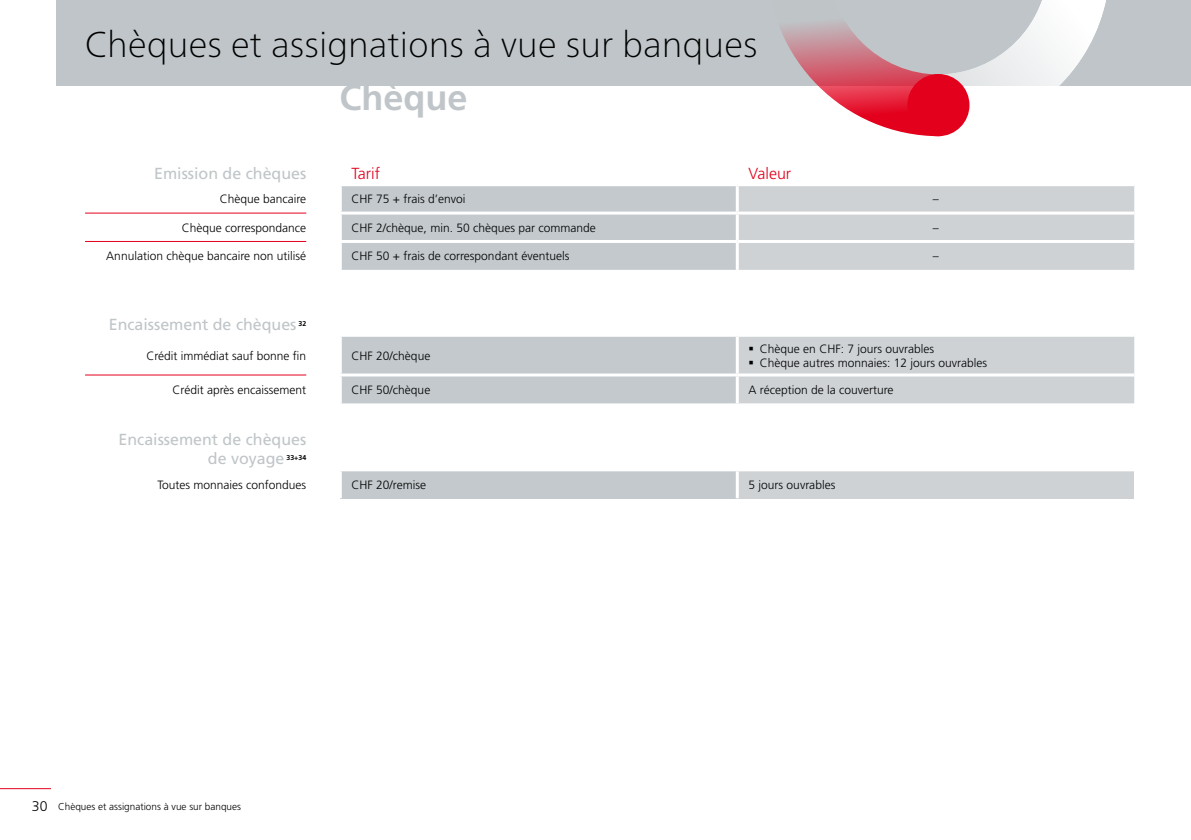
<style>
.page{position:relative;width:1191px;height:840px;background:#fff}
.page>*{position:absolute;margin:0;border:0;box-sizing:border-box;transform-origin:0 0}
.t1{font:100 36px "Frutiger Neue LT Pro";color:#000}
.t2{font:700 36px "Frutiger LT Std";color:#bfc5c8}
.t3{font:16px/19.2px "Frutiger LT Std";color:#bfc5c8}
.t4{font:300 16px "Frutiger LT Std";color:#e3001d}
.t5{font:300 12px/14px "Frutiger LT Std";color:#000}
.t6{font:300 10px "Frutiger LT Std";color:#000}
.t7{font:700 7px "Frutiger LT Std";color:#000}
.s1{font-size:14px}
</style>
<div class="page">
<div style="left:57px;top:0;width:1134px;height:85px;background:#bfc5c8"></div>
<svg style="left:767px;top:0;width:342px;height:136px"></svg>
<div style="left:907px;top:74px;width:62px;height:62px;background:#e3001d;border-radius:50%"></div>
<svg style="left:342px;top:186px;width:792px;height:84px;background:#c9ced1"></svg>
<hr style="left:339px;top:211px;width:398px;height:3px;background:#fff">
<hr style="left:339px;top:240px;width:398px;height:3px;background:#fff">
<hr style="left:736px;top:186px;width:3px;height:25px;background:#fff">
<hr style="left:737px;top:211px;width:397px;height:3px;background:#fff">
<hr style="left:736px;top:214px;width:3px;height:26px;background:#fff">
<hr style="left:737px;top:240px;width:397px;height:3px;background:#fff">
<hr style="left:736px;top:243px;width:3px;height:27px;background:#fff">
<hr style="left:85px;top:213px;width:221px;height:1px;background:#e3001d">
<hr style="left:85px;top:241px;width:221px;height:1px;background:#e3001d">
<hr style="left:85px;top:374px;width:221px;height:1px;background:#e3001d">
<div style="left:340px;top:469px;width:397px;height:29px;background:#c3c9cc"></div>
<div style="left:737px;top:469px;width:397px;height:29px;background:#ced2d5"></div>
<hr style="left:339px;top:471px;width:3px;height:27px;background:#fff">
<hr style="left:339px;top:468px;width:398px;height:3px;background:#fff">
<hr style="left:737px;top:468px;width:397px;height:3px;background:#fff">
<hr style="left:736px;top:471px;width:3px;height:27px;background:#fff">
<hr style="left:0;top:787px;width:51px;height:1px;background:#e3001d">
<svg style="left:340px;top:336px;width:794px;height:67px;background:#cbd0d3"></svg>
<h1 class="t1" style="left:85px;top:22px;width:674px">Chèques et assignations à vue sur banques</h1>
<h1 class="t2" style="left:339px;top:76px;width:130px">Chèque</h1>
<h2 class="t3" style="left:154px;top:164px;width:154px">Emission de chèques</h2>
<h2 class="t4" style="left:352px;top:164px;width:30px">Tarif</h2>
<h2 class="t4" style="left:748px;top:164px;width:44px">Valeur</h2>
<p class="t5" style="left:220px;top:192px;width:88px">Chèque bancaire</p>
<p class="t5" style="left:351px;top:192px;width:115px">CHF 75 + frais d’envoi</p>
<p class="t5" style="left:932px;top:192px;width:7px">–</p>
<p class="t5" style="left:182px;top:221px;width:126px">Chèque correspondance</p>
<p class="t5" style="left:351px;top:221px;width:246px">CHF 2/chèque, min. 50 chèques par commande</p>
<p class="t5" style="left:932px;top:221px;width:7px">–</p>
<p class="t5" style="left:106px;top:249px;width:201px">Annulation chèque bancaire non utilisé</p>
<p class="t5" style="left:351px;top:249px;width:219px">CHF 50 + frais de correspondant éventuels</p>
<p class="t5" style="left:932px;top:249px;width:7px">–</p>
<h2 class="t3" style="left:109px;top:314px;width:189px">Encaissement de chèques</h2>
<p class="t7" style="left:298px;top:319px;width:9px">32</p>
<p class="t5" style="left:146px;top:348px;width:161px">Crédit immédiat sauf bonne fin</p>
<p class="t5" style="left:351px;top:348px;width:80px">CHF 20/chèque</p>
<p class="t5" style="left:760px;top:341px;width:229px">Chèque en CHF: 7 jours ouvrables<br>Chèque autres monnaies: 12 jours ouvrables</p>
<p class="t5" style="left:173px;top:382px;width:135px">Crédit après encaissement</p>
<p class="t5" style="left:351px;top:382px;width:80px">CHF 50/chèque</p>
<p class="t5" style="left:748px;top:382px;width:146px">A réception de la couverture</p>
<h2 class="t3" style="left:208px;top:429px;width:100px;text-indent:-89px">Encaissement de chèques de voyage</h2>
<p class="t7" style="left:286px;top:453px;width:21px">33+34</p>
<p class="t5" style="left:157px;top:477px;width:150px">Toutes monnaies confondues</p>
<p class="t5" style="left:351px;top:477px;width:76px">CHF 20/remise</p>
<p class="t5" style="left:748px;top:477px;width:88px">5 jours ouvrables</p>
<p class="t6" style="left:32px;top:800px;width:211px"><span class="s1">30</span> Chèques et assignations à vue sur banques</p>
</div>
